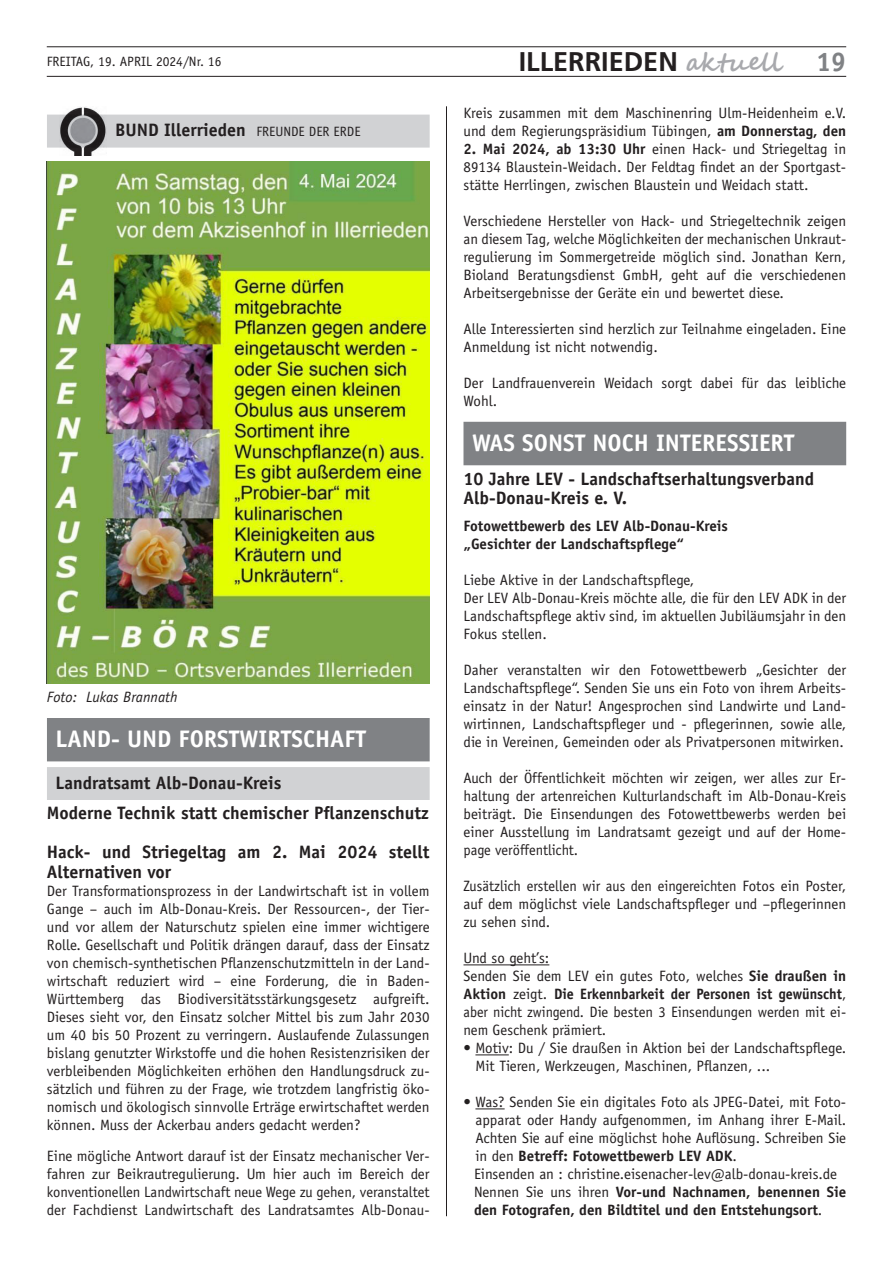
<style>
.page{position:relative;width:893px;height:1263px;background:#fff}
.page>*{position:absolute;margin:0;border:0;box-sizing:border-box;transform-origin:0 0}
.t1{font:700 27px "Frutiger";color:#231f20}
.t2{font:700 27px "Officina Sans";color:#808285}
.t3{font:700 24px "Officina Sans";color:#fff}
.t4{font:700 18px/19.5px "Officina Sans";color:#231f20}
.t5{font:15px/18px "Officina Sans";color:#231f20}
.t6{font:15px/18px "Officina Sans";color:#231f20;text-align:justify;scale:.96 1}
.t7{font:700 15px/18px "Officina Sans";color:#231f20}
.t8{font:italic 15px "Officina Sans";color:#231f20}
.t9{font:13.5px "Officina Sans";color:#231f20}
.s1{font-family:"Segoe Script";font-size:25.5px;color:#a8a9ad}
.s2{font-weight:700}
.s3{font-weight:400;font-size:13.5px}
</style>
<div class="page">
<hr style="left:47px;top:76px;width:799px;height:1px;background:#231f20">
<hr style="left:47px;top:47px;width:799px;height:1px;background:#231f20">
<hr style="left:446px;top:106px;width:1px;height:1110px;background:#231f20">
<hr style="left:463px;top:964px;width:86px;height:1px;background:#231f20">
<hr style="left:475px;top:1054px;width:34px;height:1px;background:#231f20">
<hr style="left:475px;top:1108px;width:30px;height:1px;background:#231f20">
<div style="left:463px;top:422px;width:383px;height:43px;background:#808285"></div>
<div style="left:47px;top:115px;width:383px;height:33px;background:#d1d2d4"></div>
<img style="left:60px;top:107px;width:46px;height:49px">
<img style="left:47px;top:162px;width:383px;height:522px">
<div style="left:47px;top:718px;width:383px;height:43px;background:#808285"></div>
<div style="left:47px;top:767px;width:383px;height:33px;background:#d1d2d4"></div>
<p class="t9" style="left:47px;top:53px;width:176px">FREITAG, 19. APRIL 2024/Nr. 16</p>
<h1 class="t1" style="left:519px;top:46px;width:264px">ILLERRIEDEN <span class="s1">aktuell</span></h1>
<h1 class="t2" style="left:816px;top:45px;width:32px">19</h1>
<p class="t5" style="left:463px;top:104px;width:384px">Kreis zusammen mit dem Maschinenring Ulm-Heidenheim e.V. und dem Regierungspräsidium Tübingen, <span class="s2">am Donnerstag, den</span></p>
<p class="t5" style="left:463px;top:140px;width:384px;text-align:justify"><span class="s2">2. Mai 2024, ab 13:30 Uhr</span> einen Hack- und Striegeltag in 89134 Blaustein-Weidach. Der Feldtag findet an der Sportgast&shy;stätte Herrlingen, zwischen Blaustein und Weidach statt.</p>
<p class="t5" style="left:463px;top:212px;width:384px;text-align:justify">Verschiedene Hersteller von Hack- und Striegeltechnik zeigen an diesem Tag, welche Möglichkeiten der mechanischen Unkraut&shy;regulierung im Sommergetreide möglich sind. Jonathan Kern, Bioland Beratungsdienst GmbH, geht auf die verschiedenen Arbeitsergebnisse der Geräte ein und bewertet diese.</p>
<p class="t5" style="left:463px;top:320px;width:384px">Alle Interessierten sind herzlich zur Teilnahme eingeladen. Eine<br>Anmeldung ist nicht notwendig.</p>
<p class="t5" style="left:463px;top:374px;width:384px">Der Landfrauenverein Weidach sorgt dabei für das leibliche<br>Wohl.</p>
<h2 class="t3" style="left:472px;top:428px;width:324px">WAS SONST NOCH INTERESSIERT</h2>
<p class="t4" style="left:463px;top:469px;width:352px">10 Jahre LEV - Landschaftserhaltungsverband<br>Alb-Donau-Kreis e. V.</p>
<p class="t7" style="left:463px;top:517px;width:266px">Fotowettbewerb des LEV Alb-Donau-Kreis „Gesichter der Landschaftspflege“</p>
<p class="t5" style="left:463px;top:571px;width:384px">Liebe Aktive in der Landschaftspflege,<br>Der LEV Alb-Donau-Kreis möchte alle, die für den LEV ADK in der Landschaftspflege aktiv sind, im aktuellen Jubiläumsjahr in den Fokus stellen.</p>
<p class="t5" style="left:463px;top:661px;width:384px;text-align:justify">Daher veranstalten wir den Fotowettbewerb „Gesichter der Landschaftspflege“. Senden Sie uns ein Foto von ihrem Arbeits&shy;einsatz in der Natur! Angesprochen sind Landwirte und Land&shy;wirtinnen, Landschaftspfleger und - pflegerinnen, sowie alle, die in Vereinen, Gemeinden oder als Privatpersonen mitwirken.</p>
<p class="t5" style="left:463px;top:769px;width:384px;text-align:justify">Auch der Öffentlichkeit möchten wir zeigen, wer alles zur Er&shy;haltung der artenreichen Kulturlandschaft im Alb-Donau-Kreis beiträgt. Die Einsendungen des Fotowettbewerbs werden bei einer Ausstellung im Landratsamt gezeigt und auf der Home&shy;page veröffentlicht.</p>
<p class="t6" style="left:463px;top:877px;width:400px">Zusätzlich erstellen wir aus den eingereichten Fotos ein Poster, auf dem möglichst viele Landschaftspfleger und –pflegerinnen zu sehen sind.</p>
<p class="t5" style="left:463px;top:949px;width:384px">Und so geht’s:<br>Senden Sie dem LEV ein gutes Foto, welches <span class="s2">Sie draußen in Aktion</span> zeigt. <span class="s2">Die Erkennbarkeit der Personen ist gewünscht</span>, aber nicht zwingend. Die besten 3 Einsendungen werden mit ei&shy;nem Geschenk prämiert.</p>
<p class="t5" style="left:475px;top:1039px;width:372px;text-indent:-12px">• Motiv: Du / Sie draußen in Aktion bei der Landschaftspflege.<br>Mit Tieren, Werkzeugen, Maschinen, Pflanzen, ...</p>
<p class="t5" style="left:474px;top:1093px;width:374px;text-indent:-10px">• Was? Senden Sie ein digitales Foto als JPEG-Datei, mit Foto&shy;apparat oder Handy aufgenommen, im Anhang ihrer E-Mail.<br>Achten Sie auf eine möglichst hohe Auflösung. Schreiben Sie in den <span class="s2">Betreff: Fotowettbewerb LEV ADK</span>.<br>Einsenden an : christine.eisenacher-lev@alb-donau-kreis.de Nennen Sie uns ihren <span class="s2">Vor-und Nachnamen, benennen Sie den Fotografen, den Bildtitel und den Entstehungsort</span>.</p>
<p class="t4" style="left:115px;top:120px;width:247px">BUND Illerrieden <span class="s3">FREUNDE DER ERDE</span></p>
<p class="t8" style="left:47px;top:688px;width:132px">Foto: Lukas Brannath</p>
<h2 class="t3" style="left:55px;top:724px;width:312px">LAND- UND FORSTWIRTSCHAFT</h2>
<p class="t4" style="left:47px;top:767px;width:383px;line-height:30.5px;text-indent:9px">Landratsamt Alb-Donau-Kreis<br>Moderne Technik statt chemischer Pflanzenschutz</p>
<p class="t4" style="left:47px;top:842px;width:384px">Hack- und Striegeltag am 2. Mai 2024 stellt<br>Alternativen vor</p>
<p class="t5" style="left:47px;top:882px;width:384px;text-align:justify">Der Transformationsprozess in der Landwirtschaft ist in vollem Gange – auch im Alb-Donau-Kreis. Der Ressourcen-, der Tier&shy;und vor allem der Naturschutz spielen eine immer wichtigere Rolle. Gesellschaft und Politik drängen darauf, dass der Einsatz von chemisch-synthetischen Pflanzenschutzmitteln in der Land&shy;wirtschaft reduziert wird – eine Forderung, die in Baden-Württemberg das Biodiversitätsstärkungsgesetz aufgreift.<br>Dieses sieht vor, den Einsatz solcher Mittel bis zum Jahr 2030 um 40 bis 50 Prozent zu verringern. Auslaufende Zulassungen bislang genutzter Wirkstoffe und die hohen Resistenzrisiken der verbleibenden Möglichkeiten erhöhen den Handlungsdruck zu&shy;sätzlich und führen zu der Frage, wie trotzdem langfristig öko&shy;nomisch und ökologisch sinnvolle Erträge erwirtschaftet werden können. Muss der Ackerbau anders gedacht werden?</p>
<p class="t5" style="left:47px;top:1147px;width:384px;text-align:justify">Eine mögliche Antwort darauf ist der Einsatz mechanischer Ver&shy;fahren zur Beikrautregulierung. Um hier auch im Bereich der konventionellen Landwirtschaft neue Wege zu gehen, veranstaltet der Fachdienst Landwirtschaft des Landratsamtes Alb-Donau-</p>
</div>
